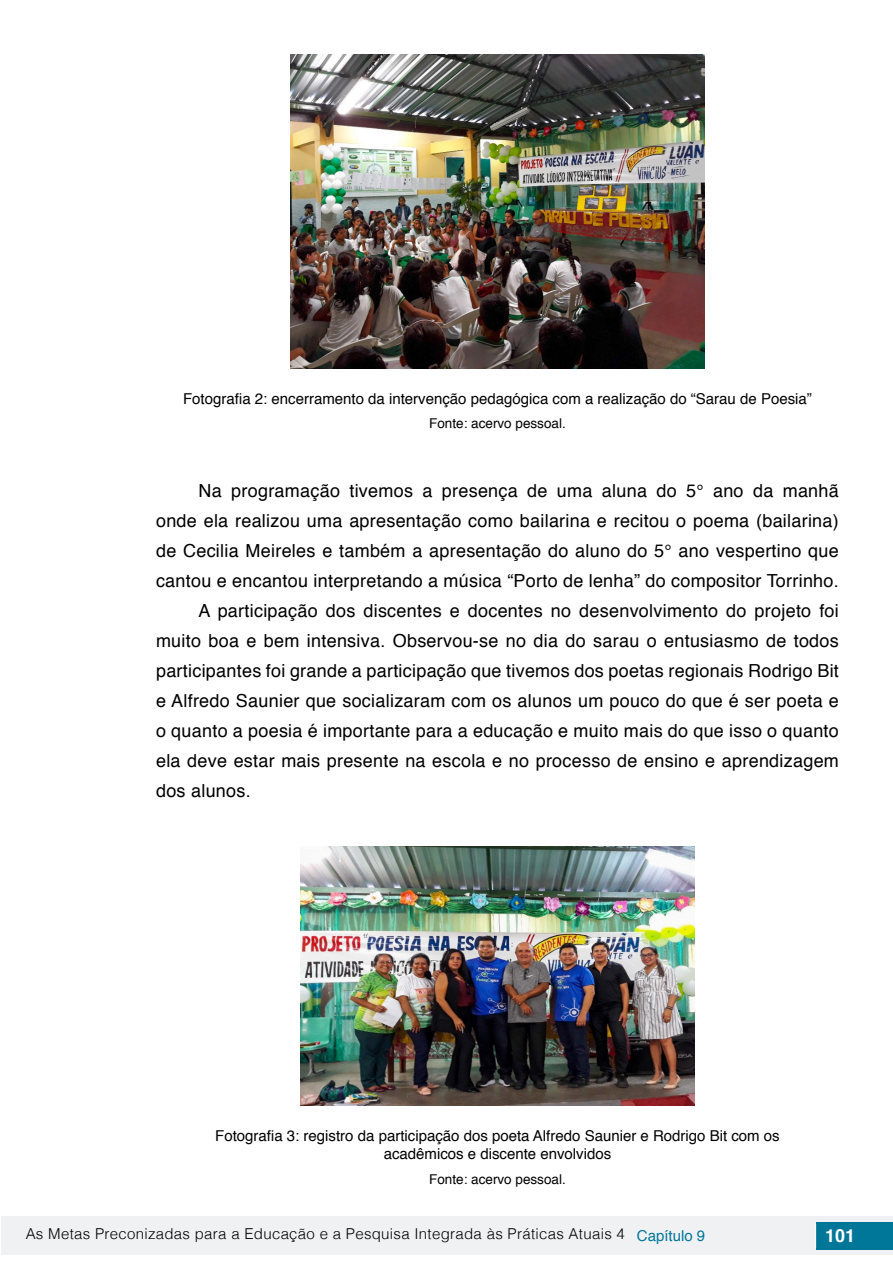
<style>
.page{position:relative;width:893px;height:1263px;background:#fff}
.page>*{position:absolute;margin:0;border:0;box-sizing:border-box;transform-origin:0 0}
.txt{font:18px/30px "Helvetica";letter-spacing:.015em;color:#000;text-align:justify}
.t1{font:700 18px "Helvetica";color:#fff}
.info_tab_gra_imag{font:15px/18px "Helvetica";color:#000;text-align:center}
.t2{font:300 15px "Helvetica";letter-spacing:.02em;color:#000}
.fonte_tab_gra_imag{font:13.5px "Helvetica";color:#000}
.s1{font-weight:400;color:#007699}
</style>
<div class="page">
<div style="left:1px;top:1216px;width:891px;height:38px;background:#f0f1f2"></div>
<div style="left:816px;top:1222px;width:77px;height:27px;background:#007699"></div>
<svg style="left:815px;top:1224px;width:1px;height:24px"></svg>
<img style="left:290px;top:54px;width:415px;height:315px">
<img style="left:300px;top:847px;width:395px;height:259px">
<p class="info_tab_gra_imag" style="left:183px;top:390px;width:630px">Fotografia 2: encerramento da intervenção pedagógica com a realização do “Sarau de Poesia”</p>
<p class="fonte_tab_gra_imag" style="left:429px;top:413px;width:138px">Fonte: acervo pessoal.</p>
<p class="txt" style="left:156px;top:476px;width:684px;text-indent:43px">Na programação tivemos a presença de uma aluna do 5° ano da manhã onde ela realizou uma apresentação como bailarina e recitou o poema (bailarina) de Cecilia Meireles e também a apresentação do aluno do 5° ano vespertino que cantou e encantou interpretando a música “Porto de lenha” do compositor Torrinho.</p>
<p class="txt" style="left:156px;top:596px;width:684px;text-indent:43px">A participação dos discentes e docentes no desenvolvimento do projeto foi muito boa e bem intensiva. Observou-se no dia do sarau o entusiasmo de todos participantes foi grande a participação que tivemos dos poetas regionais Rodrigo Bit e Alfredo Saunier que socializaram com os alunos um pouco do que é ser poeta e o quanto a poesia é importante para a educação e muito mais do que isso o quanto ela deve estar mais presente na escola e no processo de ensino e aprendizagem dos alunos.</p>
<p class="info_tab_gra_imag" style="left:215px;top:1127px;width:566px">Fotografia 3: registro da participação dos poeta Alfredo Saunier e Rodrigo Bit com os acadêmicos e discente envolvidos</p>
<p class="fonte_tab_gra_imag" style="left:429px;top:1168px;width:138px">Fonte: acervo pessoal.</p>
<p class="t2" style="left:26px;top:1221px;width:681px">As Metas Preconizadas para a Educação e a Pesquisa Integrada às Práticas Atuais 4 <span class="s1">Capítulo 9</span></p>
<p class="t1" style="left:825px;top:1221px;width:32px">101</p>
</div>
